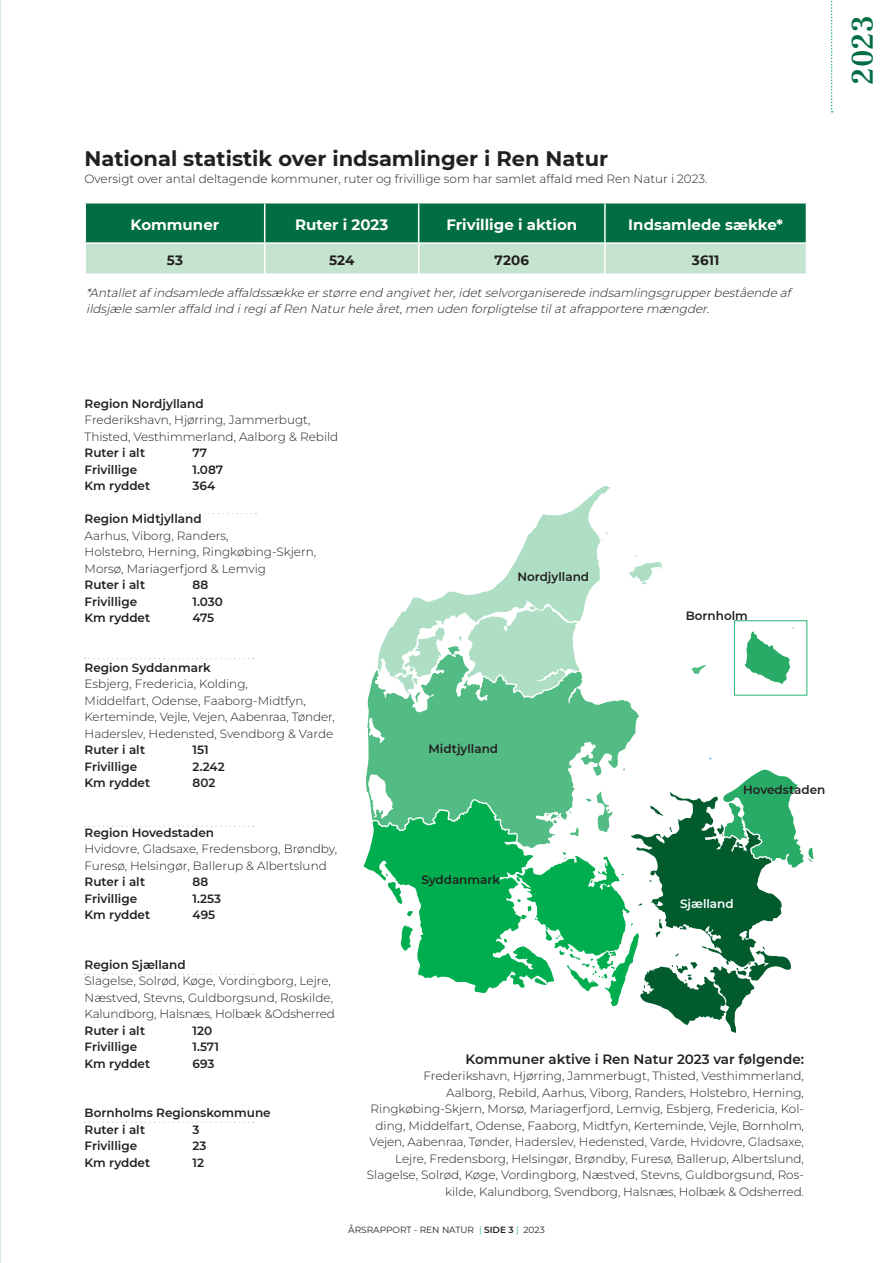
<style>
.page{position:relative;width:893px;height:1263px;background:#fff}
.page>*{position:absolute;margin:0;border:0;box-sizing:border-box;transform-origin:0 0}
.t1{font:500 30.75px "Frank Ruhl Libre";color:#006d43}
.OVERSKRIFT-_mellem{font:700 21px "Montserrat";color:#231f20}
.OVERSKRIFT_TABEL{font:700 15px "Montserrat";color:#fff}
.OVERSKRIFT_-_small{font:600 13.5px "Montserrat";color:#231f20}
.Tekst_-_tabel{font:700 13.5px "Montserrat";letter-spacing:.01em;color:#231f20}
.OVERSKRIFT_-_small-2{font:100 12px/16.5px "Montserrat";color:#231f20;text-align:right}
.BRØD_TEKST{font:100 12px/16.5px "Montserrat";color:#231f20}
.BRØD_TEKST_-_fed{font:600 12px "Montserrat";color:#231f20}
.BRØD_TEKST_____-_kursiv{font:italic 100 12px/16.5px "Montserrat";color:#231f20}
.OVERSKRIFT-_mellem-2{font:100 12px "Montserrat";color:#231f20}
.BRØD_TEKST_-_fed-2{font:100 12px/16.5px "Montserrat";color:#231f20}
.BRØD_TEKST_-_fed-3{font:600 12px "Montserrat";color:#fff}
.t2{font:9px "Montserrat";color:#231f20}
.s1{color:#26b472}
.s2{font-weight:600}
</style>
<div class="page">
<hr style="left:0;top:0;width:1px;height:1263px;background:#d6ecdd">
<svg style="left:367px;top:665px;width:272px;height:103px;background:#6dc597"></svg>
<svg style="left:691px;top:665px;width:15px;height:9px"></svg>
<svg style="left:378px;top:486px;width:232px;height:207px"></svg>
<svg style="left:405px;top:627px;width:40px;height:58px"></svg>
<svg style="left:629px;top:555px;width:33px;height:29px"></svg>
<svg style="left:602px;top:532px;width:6px;height:9px"></svg>
<svg style="left:458px;top:606px;width:121px;height:91px;background:#afdfc6"></svg>
<svg style="left:364px;top:768px;width:450px;height:265px"></svg>
<svg style="left:745px;top:627px;width:49px;height:57px"></svg>
<svg style="left:84px;top:658px;width:170px;height:1px"></svg>
<svg style="left:87px;top:513px;width:169px;height:1px"></svg>
<svg style="left:85px;top:825px;width:169px;height:2px"></svg>
<svg style="left:85px;top:973px;width:169px;height:2px"></svg>
<svg style="left:84px;top:1121px;width:170px;height:2px"></svg>
<svg style="left:831px;top:1px;width:2px;height:111px"></svg>
<svg style="left:85px;top:203px;width:722px;height:70px;background:#5aa383"></svg>
<p class="OVERSKRIFT-_mellem" style="left:84px;top:144px;width:525px">National statistik over indsamlinger i Ren Natur</p>
<p class="OVERSKRIFT-_mellem-2" style="left:84px;top:171px;width:625px">Oversigt over antal deltagende kommuner, ruter og frivillige som har samlet affald med Ren Natur i 2023.</p>
<p class="OVERSKRIFT_TABEL" style="left:131px;top:214px;width:90px">Kommuner</p>
<p class="OVERSKRIFT_TABEL" style="left:295px;top:214px;width:95px">Ruter i 2023</p>
<p class="OVERSKRIFT_TABEL" style="left:446px;top:214px;width:132px">Frivillige i aktion</p>
<p class="OVERSKRIFT_TABEL" style="left:628px;top:214px;width:156px">Indsamlede sække*</p>
<p class="Tekst_-_tabel" style="left:167px;top:251px;width:18px">53</p>
<p class="Tekst_-_tabel" style="left:329px;top:251px;width:27px">524</p>
<p class="Tekst_-_tabel" style="left:495px;top:251px;width:36px">7206</p>
<p class="Tekst_-_tabel" style="left:692px;top:251px;width:29px">3611</p>
<p class="BRØD_TEKST_____-_kursiv" style="left:86px;top:284px;width:709px">*Antalletafindsamlede affaldssække erstørre end angivether,idetselvorganiserede indsamlingsgrupperbestående af ildsjæle samleraffald ind iregiafRen Naturhele året,men uden forpligtelse tilatafrapportere mængder.</p>
<h1 class="t1" style="left:843px;top:84px;width:71px;rotate:-90deg">2023</h1>
<p class="BRØD_TEKST_-_fed" style="left:85px;top:395px;width:121px">Region Nordjylland</p>
<p class="BRØD_TEKST" style="left:85px;top:411px;width:255px">Frederikshavn, Hjørring, Jammerbugt,<br>Thisted, Vesthimmerland, Aalborg &amp; Rebild</p>
<p class="BRØD_TEKST_-_fed" style="left:85px;top:444px;width:62px">Ruter i alt</p>
<p class="BRØD_TEKST_-_fed" style="left:193px;top:444px;width:16px">77</p>
<p class="BRØD_TEKST_-_fed" style="left:85px;top:461px;width:54px">Frivillige</p>
<p class="BRØD_TEKST_-_fed" style="left:193px;top:461px;width:32px">1.087</p>
<p class="BRØD_TEKST_-_fed" style="left:85px;top:477px;width:67px">Km ryddet</p>
<p class="BRØD_TEKST_-_fed" style="left:193px;top:477px;width:24px">364</p>
<p class="BRØD_TEKST_-_fed" style="left:85px;top:510px;width:119px">Region Midtjylland</p>
<p class="BRØD_TEKST_-_fed-2" style="left:85px;top:527px;width:233px">Aarhus, Viborg, Randers,<br>Holstebro, Herning, Ringkøbing-Skjern,<br>Morsø, Mariagerfjord &amp; Lemvig</p>
<p class="BRØD_TEKST_-_fed" style="left:85px;top:576px;width:62px">Ruter i alt</p>
<p class="BRØD_TEKST_-_fed" style="left:193px;top:576px;width:17px">88</p>
<p class="BRØD_TEKST_-_fed" style="left:85px;top:593px;width:54px">Frivillige</p>
<p class="BRØD_TEKST_-_fed" style="left:193px;top:593px;width:32px">1.030</p>
<p class="BRØD_TEKST_-_fed" style="left:85px;top:609px;width:67px">Km ryddet</p>
<p class="BRØD_TEKST_-_fed" style="left:193px;top:609px;width:23px">475</p>
<p class="BRØD_TEKST_-_fed" style="left:85px;top:659px;width:128px">Region Syddanmark</p>
<p class="BRØD_TEKST" style="left:85px;top:675px;width:223px">Esbjerg, Fredericia, Kolding,<br>Middelfart, Odense, Faaborg-Midtfyn,</p>
<p class="BRØD_TEKST" style="left:85px;top:708px;width:252px">Kerteminde, Vejle, Vejen, Aabenraa, Tønder,</p>
<p class="BRØD_TEKST" style="left:85px;top:725px;width:250px">Haderslev, Hedensted, Svendborg &amp; Varde</p>
<p class="BRØD_TEKST_-_fed" style="left:85px;top:741px;width:62px">Ruter i alt</p>
<p class="BRØD_TEKST_-_fed" style="left:193px;top:741px;width:18px">151</p>
<p class="BRØD_TEKST_-_fed" style="left:85px;top:758px;width:54px">Frivillige</p>
<p class="BRØD_TEKST_-_fed" style="left:193px;top:758px;width:34px">2.242</p>
<p class="BRØD_TEKST_-_fed" style="left:85px;top:774px;width:67px">Km ryddet</p>
<p class="BRØD_TEKST_-_fed" style="left:193px;top:774px;width:24px">802</p>
<p class="BRØD_TEKST_-_fed" style="left:85px;top:824px;width:131px">Region Hovedstaden</p>
<p class="BRØD_TEKST" style="left:85px;top:840px;width:254px">Hvidovre, Gladsaxe, Fredensborg, Brøndby,<br>Furesø, Helsingør, Ballerup &amp; Albertslund</p>
<p class="BRØD_TEKST_-_fed" style="left:85px;top:873px;width:62px">Ruter i alt</p>
<p class="BRØD_TEKST_-_fed" style="left:193px;top:873px;width:17px">88</p>
<p class="BRØD_TEKST_-_fed" style="left:85px;top:890px;width:54px">Frivillige</p>
<p class="BRØD_TEKST_-_fed" style="left:193px;top:890px;width:30px">1.253</p>
<p class="BRØD_TEKST_-_fed" style="left:85px;top:906px;width:67px">Km ryddet</p>
<p class="BRØD_TEKST_-_fed" style="left:193px;top:906px;width:24px">495</p>
<p class="BRØD_TEKST_-_fed" style="left:85px;top:956px;width:103px">Region Sjælland</p>
<p class="BRØD_TEKST" style="left:85px;top:972px;width:250px">Slagelse, Solrød, Køge, Vordingborg, Lejre,<br>Næstved, Stevns, Guldborgsund, Roskilde,</p>
<p class="BRØD_TEKST" style="left:85px;top:1005px;width:252px">Kalundborg, Halsnæs, Holbæk &amp;Odsherred</p>
<p class="BRØD_TEKST_-_fed" style="left:85px;top:1022px;width:62px">Ruter i alt</p>
<p class="BRØD_TEKST_-_fed" style="left:193px;top:1022px;width:21px">120</p>
<p class="BRØD_TEKST_-_fed" style="left:85px;top:1038px;width:54px">Frivillige</p>
<p class="BRØD_TEKST_-_fed" style="left:193px;top:1038px;width:28px">1.571</p>
<p class="BRØD_TEKST_-_fed" style="left:85px;top:1055px;width:67px">Km ryddet</p>
<p class="BRØD_TEKST_-_fed" style="left:193px;top:1055px;width:23px">693</p>
<p class="BRØD_TEKST_-_fed" style="left:85px;top:1104px;width:188px">Bornholms Regionskommune</p>
<p class="BRØD_TEKST_-_fed" style="left:85px;top:1121px;width:62px">Ruter i alt</p>
<p class="BRØD_TEKST_-_fed" style="left:193px;top:1121px;width:8px">3</p>
<p class="BRØD_TEKST_-_fed" style="left:85px;top:1137px;width:54px">Frivillige</p>
<p class="BRØD_TEKST_-_fed" style="left:193px;top:1137px;width:15px">23</p>
<p class="BRØD_TEKST_-_fed" style="left:85px;top:1154px;width:67px">Km ryddet</p>
<p class="BRØD_TEKST_-_fed" style="left:193px;top:1154px;width:13px">12</p>
<p class="BRØD_TEKST_-_fed" style="left:517px;top:568px;width:73px">Nordjylland</p>
<p class="BRØD_TEKST_-_fed" style="left:428px;top:740px;width:71px">Midtjylland</p>
<p class="BRØD_TEKST_-_fed" style="left:421px;top:871px;width:80px">Syddanmark</p>
<p class="BRØD_TEKST_-_fed" style="left:686px;top:608px;width:64px">Bornholm</p>
<p class="BRØD_TEKST_-_fed" style="left:743px;top:781px;width:84px">Hovedstaden</p>
<p class="BRØD_TEKST_-_fed-3" style="left:680px;top:895px;width:55px">Sjælland</p>
<p class="OVERSKRIFT_-_small" style="left:466px;top:1049px;width:340px">Kommuner aktive i Ren Natur 2023 var følgende:</p>
<p class="OVERSKRIFT_-_small-2" style="left:367px;top:1067px;width:439px">Frederikshavn, Hjørring, Jammerbugt, Thisted, Vesthimmerland,<br>Aalborg, Rebild, Aarhus, Viborg, Randers, Holstebro, Herning, Ringkøbing-Skjern, Morsø, Mariagerfjord, Lemvig, Esbjerg, Fredericia, Kol&shy;ding, Middelfart, Odense, Faaborg, Midtfyn, Kerteminde, Vejle, Bornholm, Vejen, Aabenraa, Tønder, Haderslev, Hedensted, Varde, Hvidovre, Gladsaxe, Lejre, Fredensborg, Helsingør, Brøndby, Furesø, Ballerup, Albertslund, Slagelse, Solrød, Køge, Vordingborg, Næstved, Stevns, Guldborgsund, Ros&shy;kilde, Kalundborg, Svendborg, Halsnæs, Holbæk &amp; Odsherred.</p>
<p class="t2" style="left:348px;top:1224px;width:198px">ÅRSRAPPORT - REN NATUR <span class="s1">|</span> <span class="s2">SIDE 3</span> <span class="s1">|</span> 2023</p>
</div>
